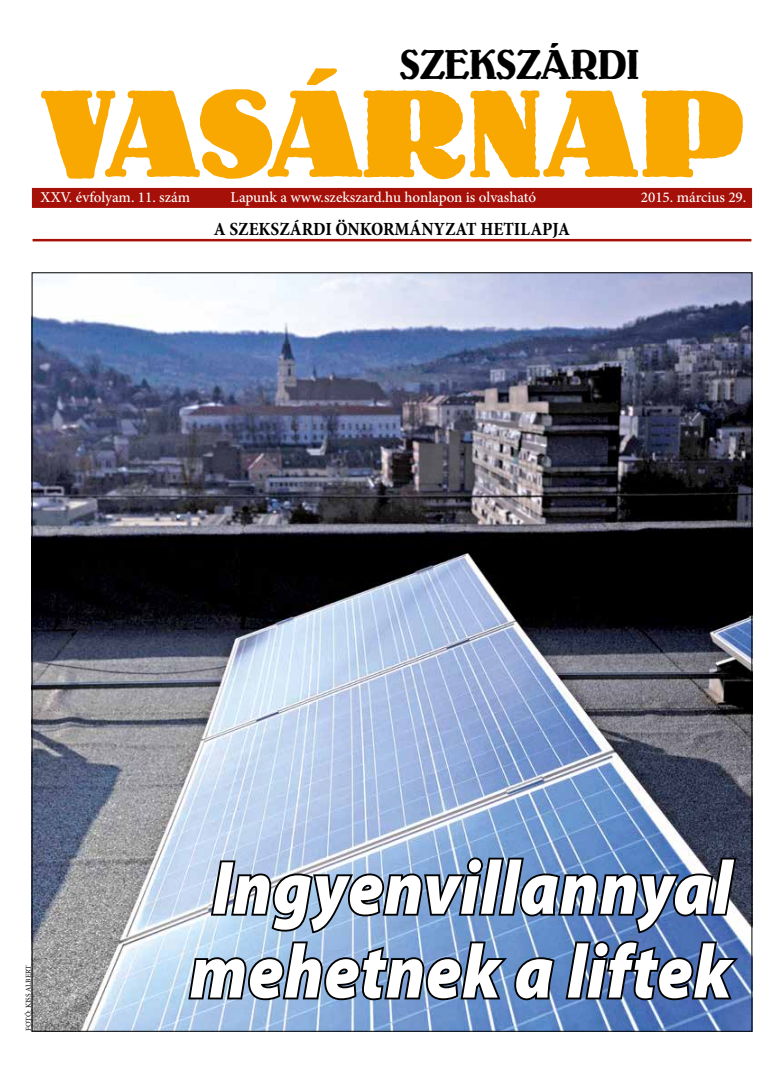
<style>
.page{position:relative;width:784px;height:1074px;background:#fff}
.page>*{position:absolute;margin:0;border:0;box-sizing:border-box;transform-origin:0 0}
.t1{font:700 122.5px "Lo Type";color:#f8a800}
.t2{font:italic 900 76.25px/83.8px "Myriad Pro";letter-spacing:.01em;color:#fff;scale:.89 1}
.t3{font:41.25px "Lo Type";color:#000}
.t4{font:700 condensed 18.75px "Minion Pro";color:#000}
.t5{font:500 15px "Minion Pro";color:#fff}
.t6{font:7.5px "Minion Pro";color:#000}
</style>
<div class="page">
<div style="left:32px;top:188px;width:719px;height:20px;background:#a51008"></div>
<hr style="left:33px;top:239px;width:718px;height:2px;background:#a51008">
<img style="left:34px;top:275px;width:715px;height:754px">
<img style="left:186px;top:855px;width:556px;height:147px">
<h3 class="t3" style="left:399px;top:42px;width:240px">SZEKSZÁRDI</h3>
<h1 class="t1" style="left:41px;top:68px;width:702px">VASÁRNAP</h1>
<p class="t5" style="left:41px;top:187px;width:151px">XXV. évfolyam. 11. szám</p>
<p class="t5" style="left:230px;top:187px;width:307px">Lapunk a www.szekszard.hu honlapon is olvasható</p>
<p class="t5" style="left:640px;top:187px;width:107px">2015. március 29.</p>
<p class="t4" style="left:214px;top:216px;width:357px">A SZEKSZÁRDI ÖNKORMÁNYZAT HETILAPJA</p>
<p class="t6" style="left:23px;top:1031px;width:68px;rotate:-90deg">FOTÓ: KISS ALBERT</p>
<h2 class="t2" style="left:190px;top:843px;width:610px">Ingyenvillannyal mehetnek a liftek</h2>
</div>
